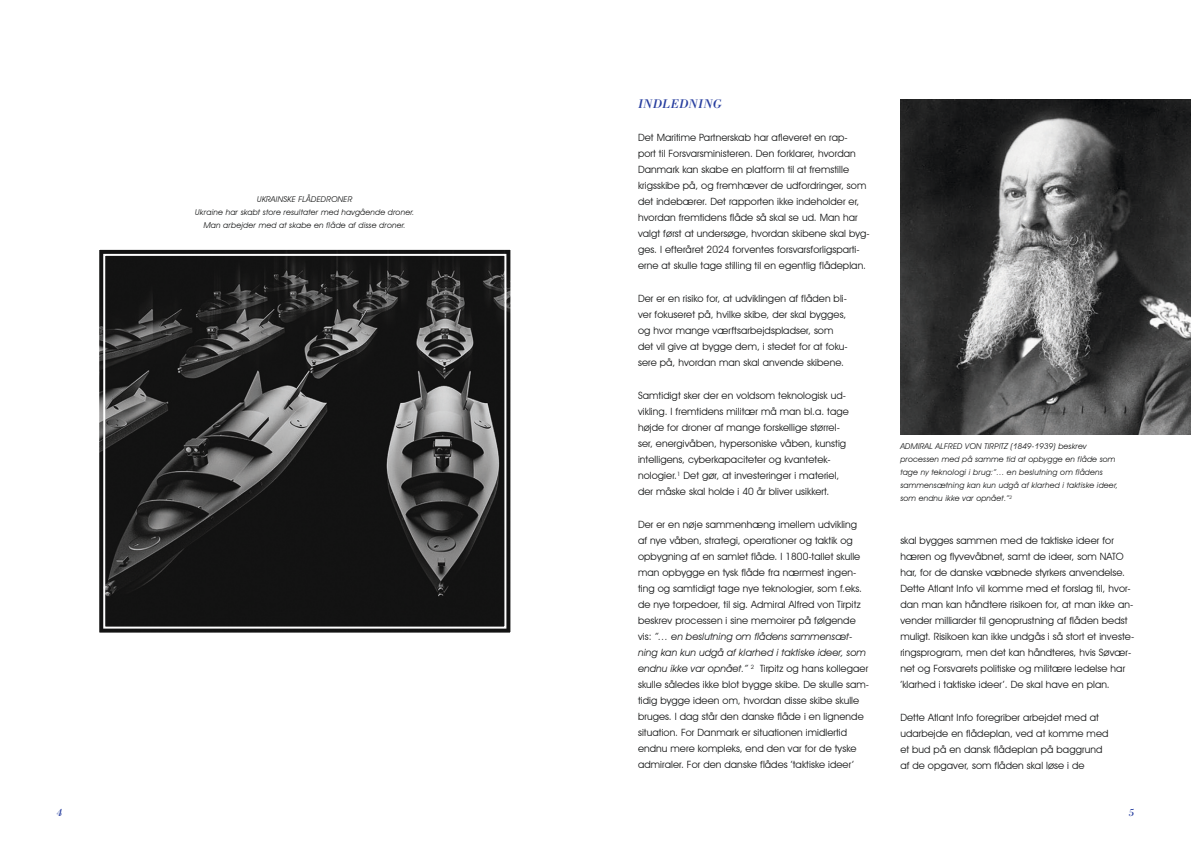
<style>
.page{position:relative;width:1191px;height:842px;background:#fff}
.page>*{position:absolute;margin:0;border:0;box-sizing:border-box;transform-origin:0 0}
.t1{font:italic 13px "Bodoni Std";letter-spacing:.01em;color:#273e9f}
.t2{font:italic 11px "Bodoni Std";color:#273e9f}
.t3{font:10px/16px "Avant Garde IT Cby BT";letter-spacing:.01em;color:#151616}
.t4{font:italic 8px/13px "Avant Garde IT Cby BT";letter-spacing:.025em;color:#151616}
.s1{font-style:italic}
</style>
<div class="page">
<svg style="left:99px;top:249px;width:412px;height:384px"></svg>
<div style="left:103px;top:254px;width:403px;height:375px;border:2px solid #fff"></div>
<img style="left:900px;top:99px;width:291px;height:336px">
<p class="t4" style="left:257px;top:192px;width:20px">Ukrainsk</p>
<p class="t4" style="left:292px;top:192px;width:62px">e flådedroner</p>
<p class="t4" style="left:195px;top:205px;width:221px">Ukraine har skabt store resultater med havgående droner.</p>
<p class="t4" style="left:204px;top:218px;width:204px">Man arbejder med at skabe en flåde af disse droner.</p>
<h1 class="t1" style="left:638px;top:96px;width:86px">INDLEDNING</h1>
<p class="t3" style="left:638px;top:130px;width:233px">Det Maritime Partnerskab har afleveret en rap-<br>port til Forsvarsministeren. Den forklarer, hvordan Danmark kan skabe en platform til at fremstille krigsskibe på, og fremhæver de udfordringer, som det indebærer. Det rapporten ikke indeholder er, hvordan fremtidens flåde så skal se ud. Man har valgt først at undersøge, hvordan skibene skal byg&shy;ges. I efteråret 2024 forventes forsvarsforligsparti&shy;erne at skulle tage stilling til en egentlig flådeplan.</p>
<p class="t3" style="left:638px;top:291px;width:211px">Der er en risiko for, at udviklingen af flåden bli&shy;ver fokuseret på, hvilke skibe, der skal bygges, og hvor mange værftsarbejdspladser, som det vil give at bygge dem, i stedet for at foku&shy;sere på, hvordan man skal anvende skibene.</p>
<p class="t3" style="left:638px;top:388px;width:212px">Samtidigt sker der en voldsom teknologisk ud&shy;vikling. I fremtidens militær må man bl.a. tage højde for droner af mange forskellige størrel&shy;ser, energivåben, hypersoniske våben, kunstig intelligens, cyberkapaciteter og kvantetek&shy;nologier.<sup>1</sup> Det gør, at investeringer i materiel, der måske skal holde i 40 år bliver usikkert.</p>
<p class="t3" style="left:638px;top:517px;width:233px">Der er en nøje sammenhæng imellem udvikling<br>af nye våben, strategi, operationer og taktik og opbygning af en samlet flåde. I 1800-tallet skulle man opbygge en tysk flåde fra nærmest ingen&shy;ting og samtidigt tage nye teknologier, som f.eks. de nye torpedoer, til sig. Admiral Alfred von Tirpitz beskrev processen i sine memoirer på følgende vis: <span class="s1">”… en beslutning om flådens sammensæt&shy;ning kan kun udgå af klarhed i taktiske ideer, som endnu ikke var opnået.”</span> <sup>2</sup> Tirpitz og hans kollegaer skulle således ikke blot bygge skibe. De skulle sam&shy;tidig bygge ideen om, hvordan disse skibe skulle bruges. I dag står den danske flåde i en lignende situation. For Danmark er situationen imidlertid endnu mere kompleks, end den var for de tyske admiraler. For den danske flådes ’taktiske ideer’</p>
<p class="t4" style="left:900px;top:440px;width:72px">Admiral Alfred von</p>
<p class="t4" style="left:900px;top:440px;width:219px;text-indent:84px">Tirpitz (1849-1939) beskrev processen med på samme tid at opbygge en flåde som tage ny teknologi i brug:”… en beslutning om flådens sammensætning kan kun udgå af klarhed i taktiske ideer, som endnu ikke var opnået.”<sup>2</sup></p>
<p class="t3" style="left:900px;top:532px;width:235px">skal bygges sammen med de taktiske ideer for hæren og flyvevåbnet, samt de ideer, som NATO har, for de danske væbnede styrkers anvendelse.<br>Dette Atlant Info vil komme med et forslag til, hvor&shy;dan man kan håndtere risikoen for, at man ikke an&shy;vender milliarder til genoprustning af flåden bedst muligt. Risikoen kan ikke undgås i så stort et investe&shy;ringsprogram, men det kan håndteres, hvis Søvær&shy;net og Forsvarets politiske og militære ledelse har ’klarhed i taktiske ideer’. De skal have en plan.</p>
<p class="t3" style="left:900px;top:709px;width:210px">Dette Atlant Info foregriber arbejdet med at udarbejde en flådeplan, ved at komme med et bud på en dansk flådeplan på baggrund af de opgaver, som flåden skal løse i de</p>
<p class="t2" style="left:57px;top:805px;width:7px">4</p>
<p class="t2" style="left:1128px;top:805px;width:7px">5</p>
</div>
